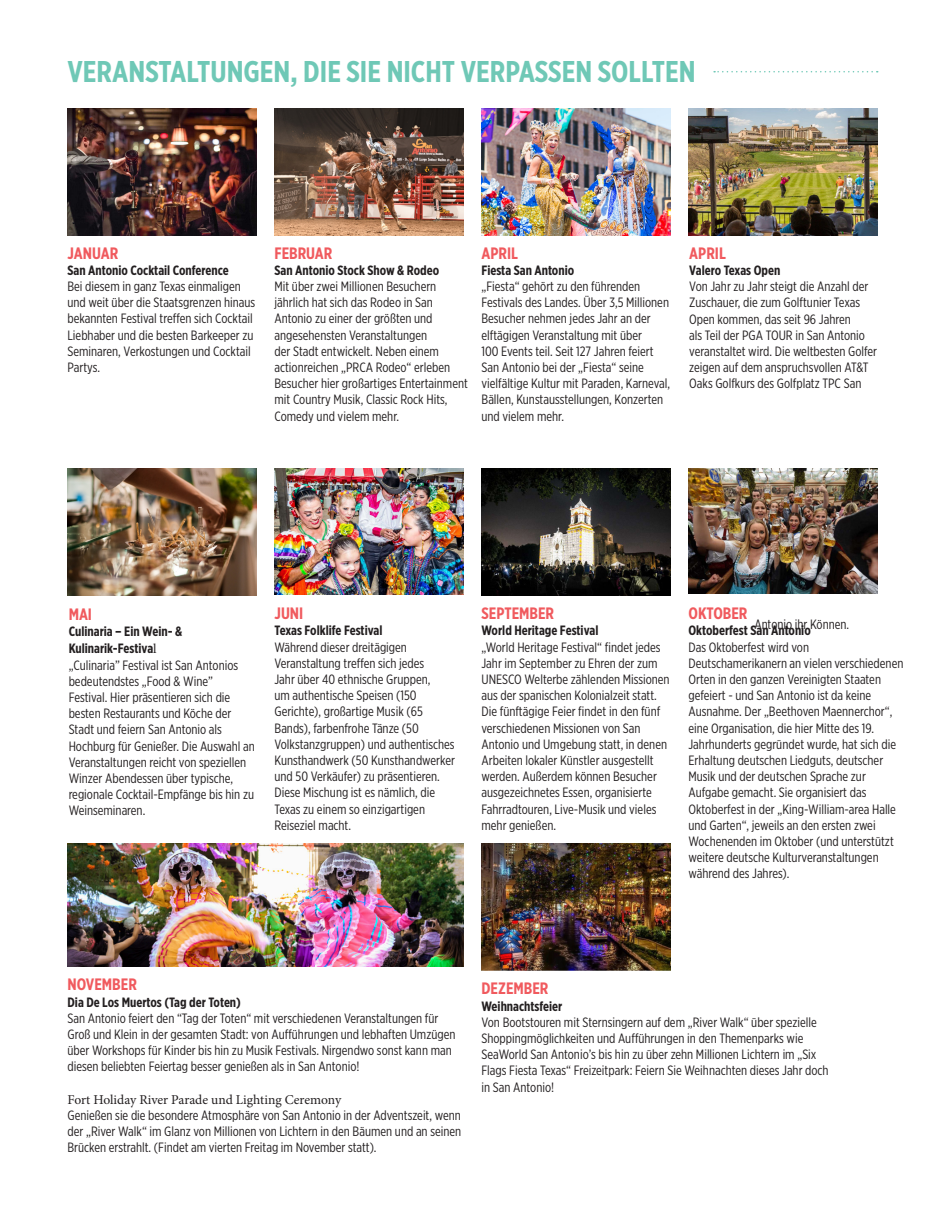
<style>
.page{position:relative;width:945px;height:1215px;background:#fff}
.page>*{position:absolute;margin:0;border:0;box-sizing:border-box;transform-origin:0 0}
.t1{font:700 30px "Gotham X Narrow";color:#6fc8b6}
.t2{font:700 16.5px "Gotham X Narrow";color:#f05a5e}
.t3{font:13.5px/16.2px "Gotham X Narrow";color:#231f20}
.t4{font:700 13.5px "Gotham X Narrow";color:#231f20}
.t5{font:13.5px "Minion Pro";color:#231f20}
.s1{font-weight:700}
.s2{font-family:"Minion Pro"}
</style>
<div class="page">
<img style="left:68px;top:109px;width:188px;height:127px">
<img style="left:274px;top:109px;width:190px;height:127px">
<img style="left:482px;top:109px;width:188px;height:127px">
<img style="left:67px;top:468px;width:189px;height:127px">
<img style="left:68px;top:844px;width:396px;height:123px">
<img style="left:274px;top:469px;width:190px;height:126px">
<img style="left:482px;top:468px;width:188px;height:127px">
<img style="left:482px;top:844px;width:188px;height:127px">
<img style="left:688px;top:468px;width:190px;height:125px">
<svg style="left:714px;top:71px;width:164px;height:1px"></svg>
<img style="left:688px;top:109px;width:190px;height:127px">
<p class="t1" style="left:68px;top:53px;width:630px">VERANSTALTUNGEN, DIE SIE NICHT VERPASSEN SOLLTEN</p>
<p class="t2" style="left:68px;top:243px;width:52px">JANUAR</p>
<p class="t4" style="left:68px;top:262px;width:163px">San Antonio Cocktail Conference</p>
<p class="t3" style="left:68px;top:278px;width:189px">Bei diesem in ganz Texas einmaligen und weit über die Staatsgrenzen hinaus bekannten Festival treffen sich Cocktail Liebhaber und die besten Barkeeper zu Seminaren, Verkostungen und Cocktail Partys.</p>
<p class="t2" style="left:274px;top:243px;width:59px">FEBRUAR</p>
<p class="t4" style="left:274px;top:262px;width:166px">San Antonio Stock Show &amp; Rodeo</p>
<p class="t3" style="left:274px;top:278px;width:195px">Mit über zwei Millionen Besuchern jährlich hat sich das Rodeo in San Antonio zu einer der größten und angesehensten Veranstaltungen<br>der Stadt entwickelt. Neben einem actionreichen „PRCA Rodeo“ erleben Besucher hier großartiges Entertainment mit Country Musik, Classic Rock Hits, Comedy und vielem mehr.</p>
<p class="t2" style="left:482px;top:243px;width:38px">APRIL</p>
<p class="t4" style="left:482px;top:262px;width:94px">Fiesta San Antonio</p>
<p class="t3" style="left:482px;top:278px;width:190px">„Fiesta“ gehört zu den führenden Festivals des Landes. Über 3,5 Millionen Besucher nehmen jedes Jahr an der elftägigen Veranstaltung mit über<br>100 Events teil. Seit 127 Jahren feiert San Antonio bei der „Fiesta“ seine vielfältige Kultur mit Paraden, Karneval, Bällen, Kunstausstellungen, Konzerten und vielem mehr.</p>
<p class="t2" style="left:689px;top:243px;width:38px">APRIL</p>
<p class="t4" style="left:689px;top:262px;width:93px">Valero Texas Open</p>
<p class="t3" style="left:689px;top:278px;width:189px">Von Jahr zu Jahr steigt die Anzahl der Zuschauer, die zum Golftunier Texas Open kommen, das seit 96 Jahren<br>als Teil der PGA TOUR in San Antonio veranstaltet wird. Die weltbesten Golfer zeigen auf dem anspruchsvollen AT&amp;T Oaks Golfkurs des Golfplatz TPC San</p>
<p class="t2" style="left:69px;top:604px;width:25px">MAI</p>
<p class="t3" style="left:69px;top:623px;width:188px"><span class="s1">Culinaria – Ein Wein- &amp;<br>Kulinarik-Festiva</span><span class="s2">l<br></span>„Culinaria” Festival ist San Antonios bedeutendstes „Food &amp; Wine”<br>Festival. Hier präsentieren sich die besten Restaurants und Köche der<br>Stadt und feiern San Antonio als<br>Hochburg für Genießer. Die Auswahl an<br>Veranstaltungen reicht von speziellen<br>Winzer Abendessen über typische, regionale Cocktail-Empfänge bis hin zu<br>Weinseminaren.</p>
<p class="t2" style="left:274px;top:603px;width:30px">JUNI</p>
<p class="t4" style="left:274px;top:622px;width:109px">Texas Folklife Festival</p>
<p class="t3" style="left:274px;top:639px;width:182px">Während dieser dreitägigen<br>Veranstaltung treffen sich jedes<br>Jahr über 40 ethnische Gruppen,<br>um authentische Speisen (150<br>Gerichte), großartige Musik (65<br>Bands), farbenfrohe Tänze (50<br>Volkstanzgruppen) und authentisches<br>Kunsthandwerk (50 Kunsthandwerker und 50 Verkäufer) zu präsentieren.<br>Diese Mischung ist es nämlich, die<br>Texas zu einem so einzigartigen<br>Reiseziel macht.</p>
<p class="t2" style="left:482px;top:603px;width:74px">SEPTEMBER</p>
<p class="t4" style="left:482px;top:622px;width:118px">World Heritage Festival</p>
<p class="t3" style="left:482px;top:639px;width:190px">„World Heritage Festival“ findet jedes Jahr im September zu Ehren der zum UNESCO Welterbe zählenden Missionen aus der spanischen Kolonialzeit statt.<br>Die fünftägige Feier findet in den fünf verschiedenen Missionen von San Antonio und Umgebung statt, in denen Arbeiten lokaler Künstler ausgestellt werden. Außerdem können Besucher ausgezeichnetes Essen, organisierte Fahrradtouren, Live-Musik und vieles mehr genießen.</p>
<p class="t2" style="left:688px;top:603px;width:60px">OKTOBER</p>
<p class="t4" style="left:688px;top:622px;width:124px">Oktoberfest San Antonio</p>
<p class="t3" style="left:688px;top:639px;width:216px">Das Oktoberfest wird von Deutschamerikanern an vielen verschiedenen Orten in den ganzen Vereinigten Staaten gefeiert - und San Antonio ist da keine Ausnahme. Der „Beethoven Maennerchor“, eine Organisation, die hier Mitte des 19.<br>Jahrhunderts gegründet wurde, hat sich die Erhaltung deutschen Liedguts, deutscher Musik und der deutschen Sprache zur Aufgabe gemacht. Sie organisiert das Oktoberfest in der „King-William-area Halle und Garten“, jeweils an den ersten zwei Wochenenden im Oktober (und unterstützt weitere deutsche Kulturveranstaltungen während des Jahres).</p>
<p class="t3" style="left:754px;top:616px;width:96px">Antonio ihr Können.</p>
<p class="t2" style="left:68px;top:974px;width:71px">NOVEMBER</p>
<p class="t4" style="left:68px;top:994px;width:175px">Dia De Los Muertos (Tag der Toten)</p>
<p class="t3" style="left:68px;top:1010px;width:390px">San Antonio feiert den “Tag der Toten“ mit verschiedenen Veranstaltungen für Groß und Klein in der gesamten Stadt: von Aufführungen und lebhaften Umzügen über Workshops für Kinder bis hin zu Musik Festivals. Nirgendwo sonst kann man diesen beliebten Feiertag besser genießen als in San Antonio!</p>
<p class="t5" style="left:68px;top:1090px;width:275px">Fort Holiday River Parade und Lighting Ceremony</p>
<p class="t3" style="left:68px;top:1107px;width:395px;text-align:justify">Genießen sie die besondere Atmosphäre von San Antonio in der Adventszeit, wenn der „River Walk“ im Glanz von Millionen von Lichtern in den Bäumen und an seinen Brücken erstrahlt. (Findet am vierten Freitag im November statt).</p>
<p class="t2" style="left:482px;top:978px;width:68px">DEZEMBER</p>
<p class="t4" style="left:482px;top:998px;width:82px">Weihnachtsfeier</p>
<p class="t3" style="left:482px;top:1014px;width:349px">Von Bootstouren mit Sternsingern auf dem „River Walk“ über spezielle Shoppingmöglichkeiten und Aufführungen in den Themenparks wie SeaWorld San Antonio’s bis hin zu über zehn Millionen Lichtern im „Six Flags Fiesta Texas“ Freizeitpark: Feiern Sie Weihnachten dieses Jahr doch in San Antonio!</p>
</div>
